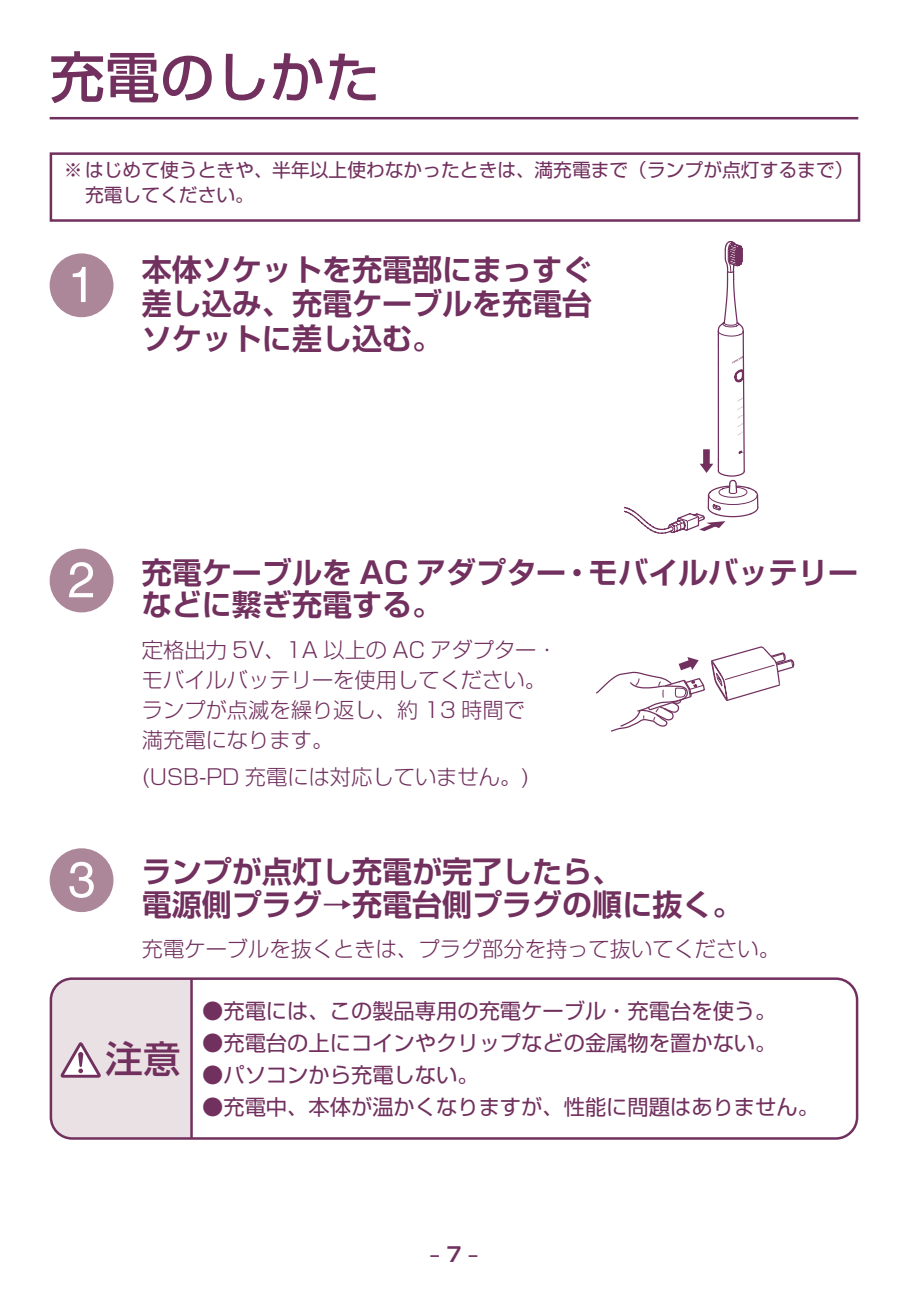
<style>
.page{position:relative;width:908px;height:1290px;background:#fff}
.page>*{position:absolute;margin:0;border:0;box-sizing:border-box;transform-origin:0 0}
.t1{font:500 55px "Shin Go Pro";color:#71305e}
.t2{font:500 37.5px "Shin Go Pro";color:#71305e}
.t3{font:700 30px/34.2px "Shin Go Pro De";color:#71305e}
.t4{font:300 21.25px/30px "Shin Go Pro";color:#71305e}
.t5{font:21.25px "Shin Go Pro";color:#71305e}
.t6{font:700 20px "Shin Go Pro De";color:#71305e}
.t7{font:18.75px/25px "Shin Go Pro";color:#71305e}
.s1{font-family:"Helvetica";font-weight:400;font-size:50px;color:#fff}
</style>
<div class="page">
<hr style="left:50px;top:117px;width:807px;height:2px;background:#71305e">
<div style="left:50px;top:253px;width:63px;height:64px;background:#ac8699;border-radius:50%"></div>
<div style="left:50px;top:549px;width:63px;height:63px;background:#ac8699;border-radius:50%"></div>
<div style="left:50px;top:848px;width:63px;height:64px;background:#ac8699;border-radius:50%"></div>
<div style="left:51px;top:978px;width:140px;height:160px;background:#eae1e4"></div>
<hr style="left:190px;top:978px;width:3px;height:160px;background:#71305e">
<svg style="left:61px;top:1042px;width:40px;height:35px"></svg>
<div style="left:50px;top:977px;width:807px;height:163px;border:2px solid #71305e;border-radius:21px"></div>
<div style="left:50px;top:152px;width:809px;height:70px;border:2px solid #71305e"></div>
<svg style="left:624px;top:241px;width:134px;height:293px"></svg>
<svg style="left:596px;top:646px;width:197px;height:86px"></svg>
<h1 class="t1" style="left:50px;top:32px;width:331px">充電のしかた</h1>
<p class="t7" style="left:85px;top:155px;width:769px;text-indent:-21px">※はじめて使うときや、半年以上使わなかったときは、満充電まで（ランプが点灯するまで）充電してください。</p>
<h3 class="t3" style="left:142px;top:249px;width:452px;text-align:justify;text-indent:-74px"><span class="s1">1</span> 本体ソケットを充電部にまっすぐ差し込み、充電ケーブルを充電台ソケットに差し込む。</h3>
<h3 class="t3" style="left:142px;top:552px;width:717px;line-height:32.5px;text-indent:-74px"><span class="s1">2</span> 充電ケーブルを AC アダプター・モバイルバッテリーなどに繋ぎ充電する。</h3>
<p class="t4" style="left:142px;top:632px;width:417px">定格出力 5V、1A 以上の AC アダプター・モバイルバッテリーを使用してください。ランプが点滅を繰り返し、約 13 時間で<br>満充電になります。</p>
<p class="t4" style="left:142px;top:759px;width:389px">(USB-PD 充電には対応していません。)</p>
<h3 class="t3" style="left:142px;top:852px;width:602px;line-height:32.5px;text-indent:-74px"><span class="s1">3</span> ランプが点灯し充電が完了したら、<br>電源側プラグ→充電台側プラグの順に抜く。</h3>
<p class="t4" style="left:142px;top:932px;width:639px">充電ケーブルを抜くときは、プラグ部分を持って抜いてください。</p>
<h2 class="t2" style="left:105px;top:1028px;width:76px">注意</h2>
<p class="t5" style="left:202px;top:993px;width:575px">●充電には、この製品専用の充電ケーブル・充電台を使う。</p>
<p class="t5" style="left:202px;top:1025px;width:575px">●充電台の上にコインやクリップなどの金属物を置かない。</p>
<p class="t5" style="left:202px;top:1057px;width:278px">●パソコンから充電しない。</p>
<p class="t5" style="left:202px;top:1089px;width:618px">●充電中、本体が温かくなりますが、性能に問題はありません。</p>
<p class="t6" style="left:429px;top:1238px;width:50px">‒ 7 ‒</p>
</div>
